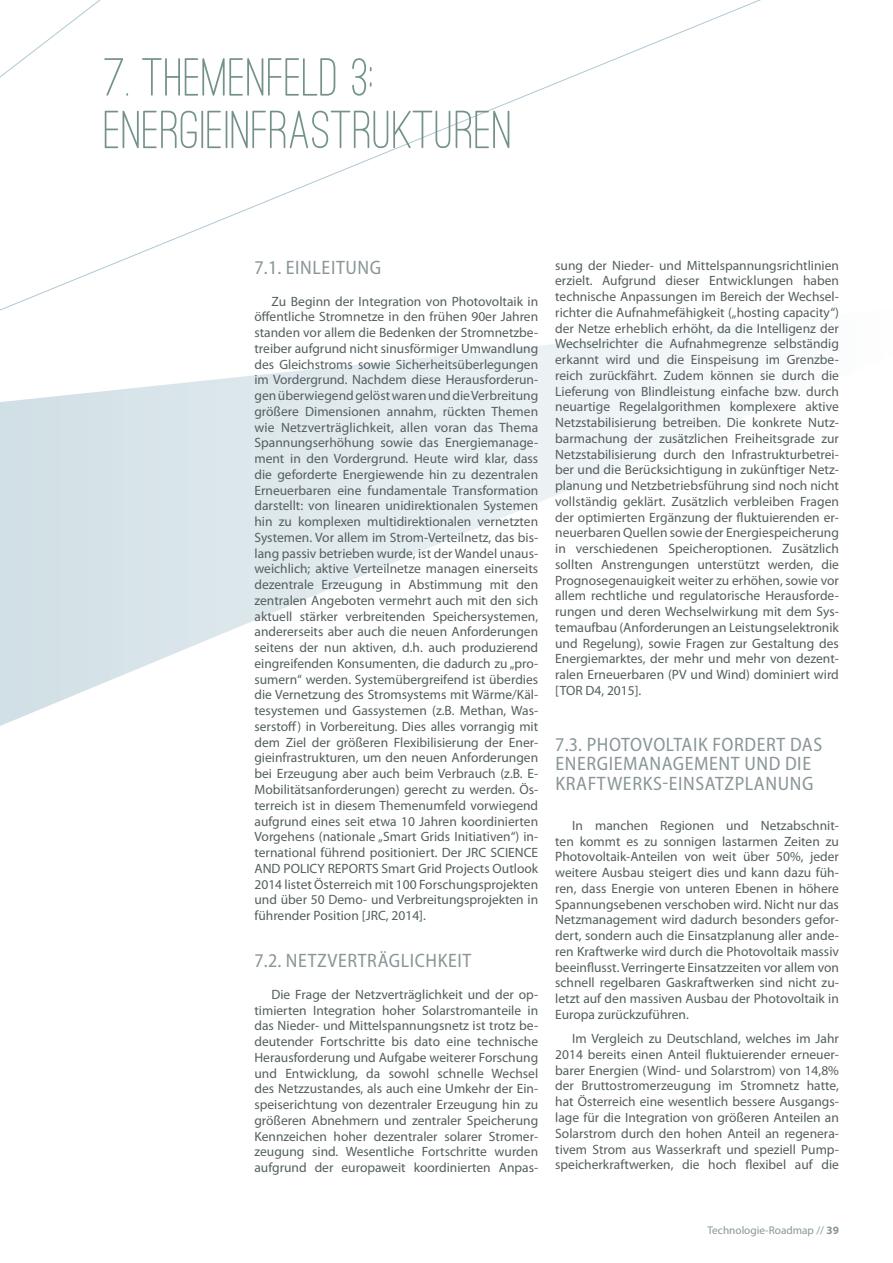
<style>
.page{position:relative;width:893px;height:1263px;background:#fff}
.page>*{position:absolute;margin:0;border:0;box-sizing:border-box;transform-origin:0 0}
.t1{font:500 55.5px/52.5px "Ostrich Sans Rounded";letter-spacing:.01em;color:#74928b}
.t2{font:semi-condensed 19.5px "Myriad Pro";letter-spacing:.03em;color:#899698}
.t3{font:13.5px/15.8px "Myriad Pro";color:#545e5f;text-align:justify}
.t4{font:11.25px "Myriad Pro";color:#899698}
.s1{font-weight:700}
</style>
<div class="page">
<svg style="left:0;top:306px;width:721px;height:420px"></svg>
<h1 class="t1" style="left:104px;top:50px;width:410px">7. THEMENFELD 3:<br>ENERGIEINFRASTRUKTUREN</h1>
<h2 class="t2" style="left:254px;top:257px;width:52px">7.1. EINLEITUNG</h2>
<p class="t3" style="left:254px;top:293px;width:285px;text-align:left;text-indent:17px">Zu Beginn der Integration von Photovoltaik in öffentliche Stromnetze in den frühen 90er Jahren standen vor allem die Bedenken der Stromnetzbe&shy;treiber aufgrund nicht sinusförmiger Umwandlung des Gleichstroms sowie Sicherheitsüberlegungen im Vordergrund. Nachdem diese Herausforderun&shy;gen überwiegend gelöst waren und die Verbreitung größere Dimensionen annahm, rückten Themen wie Netzverträglichkeit, allen voran das Thema Spannungserhöhung sowie das Energiemanage&shy;ment in den Vordergrund. Heute wird klar, dass die geforderte Energiewende hin zu dezentralen Erneuerbaren eine fundamentale Transformation darstellt: von linearen unidirektionalen Systemen hin zu komplexen multidirektionalen vernetzten Systemen. Vor allem im Strom-Verteilnetz, das bis&shy;lang passiv betrieben wurde, ist der Wandel unaus&shy;weichlich; aktive Verteilnetze managen einerseits dezentrale Erzeugung in Abstimmung mit den zentralen Angeboten vermehrt auch mit den sich aktuell stärker verbreitenden Speichersystemen, andererseits aber auch die neuen Anforderungen seitens der nun aktiven, d.h. auch produzierend eingreifenden Konsumenten, die dadurch zu „pro&shy;sumern“ werden. Systemübergreifend ist überdies die Vernetzung des Stromsystems mit Wärme/Käl&shy;tesystemen und Gassystemen (z.B. Methan, Was&shy;serstoff) in Vorbereitung. Dies alles vorrangig mit dem Ziel der größeren Flexibilisierung der Ener&shy;gieinfrastrukturen, um den neuen Anforderungen bei Erzeugung aber auch beim Verbrauch (z.B. E-Mobilitätsanforderungen) gerecht zu werden. Ös&shy;terreich ist in diesem Themenumfeld vorwiegend aufgrund eines seit etwa 10 Jahren koordinierten Vorgehens (nationale „Smart Grids Initiativen“) in&shy;ternational führend positioniert. Der JRC SCIENCE<br>AND</p>
<p class="t3" style="left:254px;top:860px;width:285px;text-indent:127px">Smart Grid Projects Outlook 2014 listet Österreich mit 100 Forschungsprojekten und über 50 Demo- und Verbreitungsprojekten in führender Position [JRC, 2014].</p>
<h2 class="t2" style="left:254px;top:950px;width:55px">7.2. NETZVE</h2>
<h2 class="t2" style="left:347px;top:950px;width:52px">RTRÄGLICHKEIT</h2>
<p class="t3" style="left:254px;top:986px;width:285px;text-indent:17px">Die Frage der Netzverträglichkeit und der op&shy;timierten Integration hoher Solarstromanteile in das N ieder- und Mittelspannungsnetz ist trotz be&shy;deutender Fortschritte bis dato eine technische Herausforderung und Aufgabe weiterer Forschung und Entwicklung, da sowohl schnelle Wechsel des Netzzustandes, als auch eine Umkehr der Ein&shy;speiserichtung von dezentraler Erzeugung hin zu größeren Abnehmern und zentraler Speicherung Kennzeichen hoher dezentraler solarer Stromer&shy;zeugung sind. Wesentliche Fortschritte wurden aufgrund der europaweit koordinierten Anpas-</p>
<p class="t3" style="left:284px;top:860px;width:53px">POLICY REPORTS</p>
<p class="t3" style="left:555px;top:257px;width:285px">sung der N ieder- und Mittelspannungsrichtlinien erzielt. Aufgrund dieser Entwicklungen haben technische Anpassungen im Bereich der Wechsel&shy;richter die Aufnahmefähigkeit („hosting capacity“) der Netze erheblich erhöht, da die Intelligenz der Wechselrichter die Aufnahmegrenze selbständig erkannt wird und die Einspeisung im Grenzbe&shy;reich zurückfährt. Zudem können sie durch die Lieferung von Blindleistung einfache bzw. durch neuartige Regelalgorithmen komplexere aktive Netzstabilisierung betreiben. Die konkrete Nutz&shy;barmachung der zusätzlichen Freiheitsgrade zur Netzstabilisierung durch den Infrastrukturbetrei&shy;ber und die Berücksichtigung in zukünftiger Netz&shy;planung und Netzbetriebsführung sind noch nicht vollständig geklärt. Zusätzlich verbleiben Fragen der optimierten Ergänzung der fluktuierenden er&shy;neuerbaren Quellen sowie der Energiespeicherung in verschiedenen Speicheroptionen. Zusätzlich sollten Anstrengungen unterstützt werden, die Prognosegenauigkeit weiter zu erhöhen, sowie vor allem rechtliche und regulatorische Herausforde&shy;rungen und deren Wechselwirkung mit dem Sys&shy;temaufbau (Anforderungen an Leistungselektronik und Regelung), sowie Fragen zur Gestaltung des Energiemarktes, der mehr und mehr von dezent&shy;ralen Erneuerbaren (PV und Wind) dominiert wird [TOR</p>
<p class="t3" style="left:585px;top:682px;width:57px">D4, 2015].</p>
<h2 class="t2" style="left:555px;top:734px;width:53px">7.3. PHOTOVOLTAIK</h2>
<h2 class="t2" style="left:712px;top:734px;width:111px">FORDERT DAS</h2>
<h2 class="t2" style="left:555px;top:753px;width:54px">ENERGIEMANAGEMENT</h2>
<h2 class="t2" style="left:744px;top:753px;width:60px">UND DIE</h2>
<h2 class="t2" style="left:555px;top:773px;width:162px">KRAFTWERKS-EINSATZPLANUNG</h2>
<p class="t3" style="left:555px;top:817px;width:285px;text-indent:17px">In manchen Regionen und Netzabschnit&shy;ten kommt es zu sonnigen lastarmen Zeiten zu Photovoltaik-Anteilen von weit über 50%, jeder weitere Ausbau steigert dies und kann dazu füh&shy;ren, dass Energie von unteren Ebenen in höhere Spannungsebenen verschoben wird. N icht nur das Netzmanagement wird dadurch besonders gefor&shy;dert, sondern auch die Einsatzplanung aller ande&shy;ren Kraftwerke wird durch die Photovoltaik massiv beeinflusst. Verringerte Einsatzzeiten vor allem von schnell regelbaren Gaskraftwerken sind nicht zu&shy;letzt auf den massiven Ausbau der Photovoltaik in Europa zurückzuführen.</p>
<p class="t3" style="left:555px;top:1030px;width:285px;text-indent:17px">Im Vergleich zu Deutschland, welches im Jahr 2014 bereits einen Anteil fluktuierender erneuer&shy;barer Energien (Wind- und Solarstrom) von 14,8% der Bruttostromerzeugung im Stromnetz hatte, hat Österreich eine wesentlich bessere Ausgangs&shy;lage für die Integration von größeren Anteilen an Solarstrom durch den hohen Anteil an regenera&shy;tivem Strom aus Wasserkraft und speziell Pump&shy;speicherkraftwerken, die hoch flexibel auf die</p>
<p class="t4" style="left:707px;top:1223px;width:133px">Technologie-Roadmap // <span class="s1">39</span></p>
</div>
